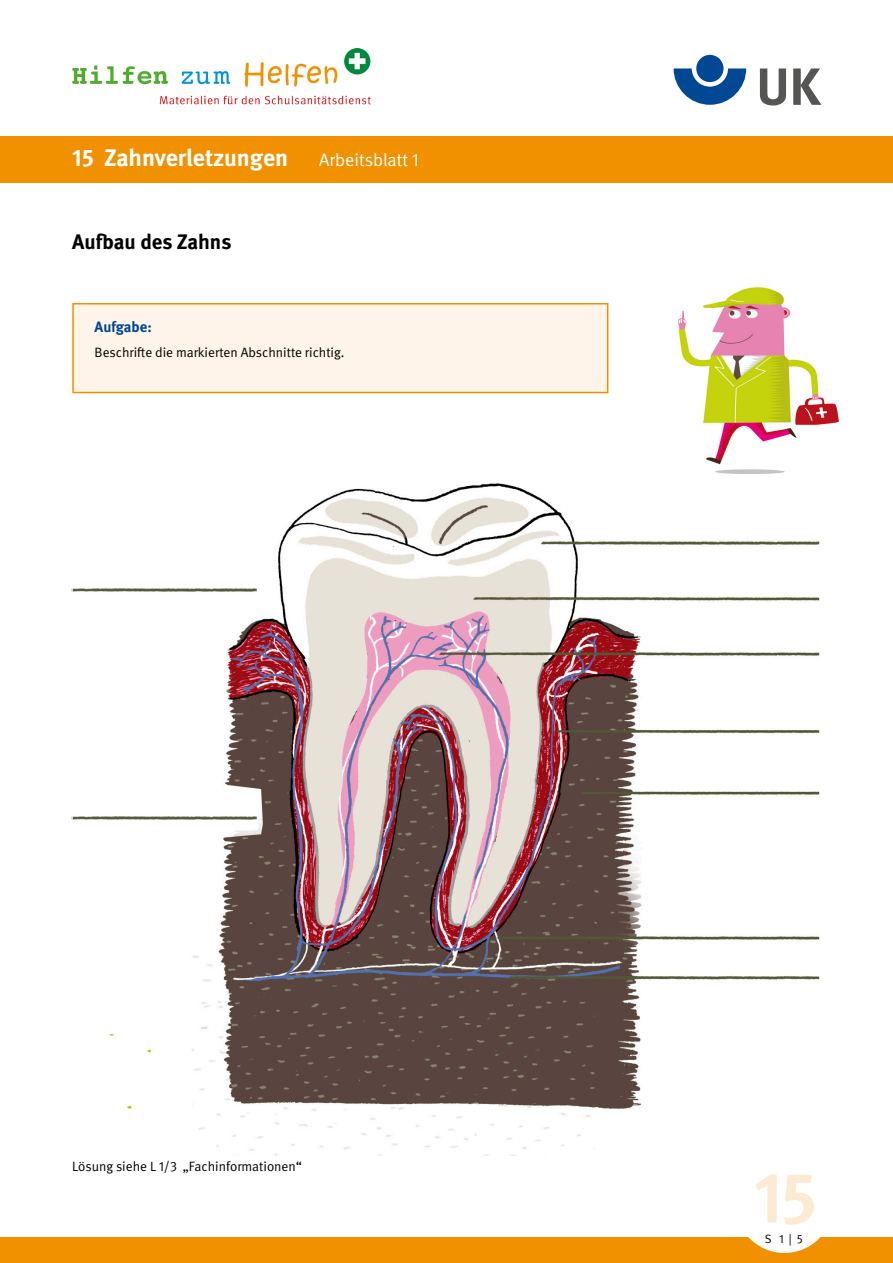
<style>
.page{position:relative;width:893px;height:1263px;background:#fff}
.page>*{position:absolute;margin:0;border:0;box-sizing:border-box;transform-origin:0 0}
.t1{font:700 71.7px "DGUV Meta";color:#fdead2}
.t2{font:700 24px "DGUV Meta";color:#fff}
.t3{font:700 21px "DGUV Meta";color:#000}
.t4{font:700 15px "DGUV Meta";letter-spacing:-.005em;color:#004893}
.t5{font:13.5px "DGUV Meta";color:#000}
.t6{font:12px "DGUV Meta";color:#000}
.s1{font-weight:400;font-size:18px}
</style>
<div class="page">
<img style="left:109px;top:473px;width:709px;height:681px">
<img style="left:74px;top:802px;width:181px;height:25px">
<img style="left:74px;top:573px;width:181px;height:26px">
<div style="left:72px;top:303px;width:536px;height:90px;background:#fff4e9;border:2px solid #f19100"></div>
<div style="left:0;top:1237px;width:893px;height:26px;background:#f19100"></div>
<div style="left:0;top:136px;width:893px;height:47px;background:#f19100"></div>
<div style="left:736px;top:1155px;width:97px;height:98px;background:#fff;border-radius:50%"></div>
<svg style="left:760px;top:68px;width:26px;height:38px"></svg>
<svg style="left:793px;top:68px;width:28px;height:37px"></svg>
<svg style="left:674px;top:68px;width:72px;height:37px"></svg>
<div style="left:696px;top:55px;width:27px;height:27px;background:#004893;border-radius:50%"></div>
<img style="left:72px;top:48px;width:299px;height:57px">
<img style="left:679px;top:287px;width:160px;height:186px">
<h2 class="t2" style="left:72px;top:144px;width:348px">15 Zahnverletzungen <span class="s1">Arbeitsblatt 1</span></h2>
<h3 class="t3" style="left:72px;top:229px;width:161px">Aufbau des Zahns</h3>
<p class="t4" style="left:95px;top:318px;width:59px">Aufgabe:</p>
<p class="t5" style="left:95px;top:345px;width:251px">Beschrifte die markierten Abschnitte richtig.</p>
<p class="t5" style="left:72px;top:1158px;width:231px">Lösung siehe L 1/3 „Fachinformationen“</p>
<h1 class="t1" style="left:754px;top:1155px;width:64px">15</h1>
<p class="t6" style="left:765px;top:1232px;width:39px">S 1 | 5</p>
</div>
